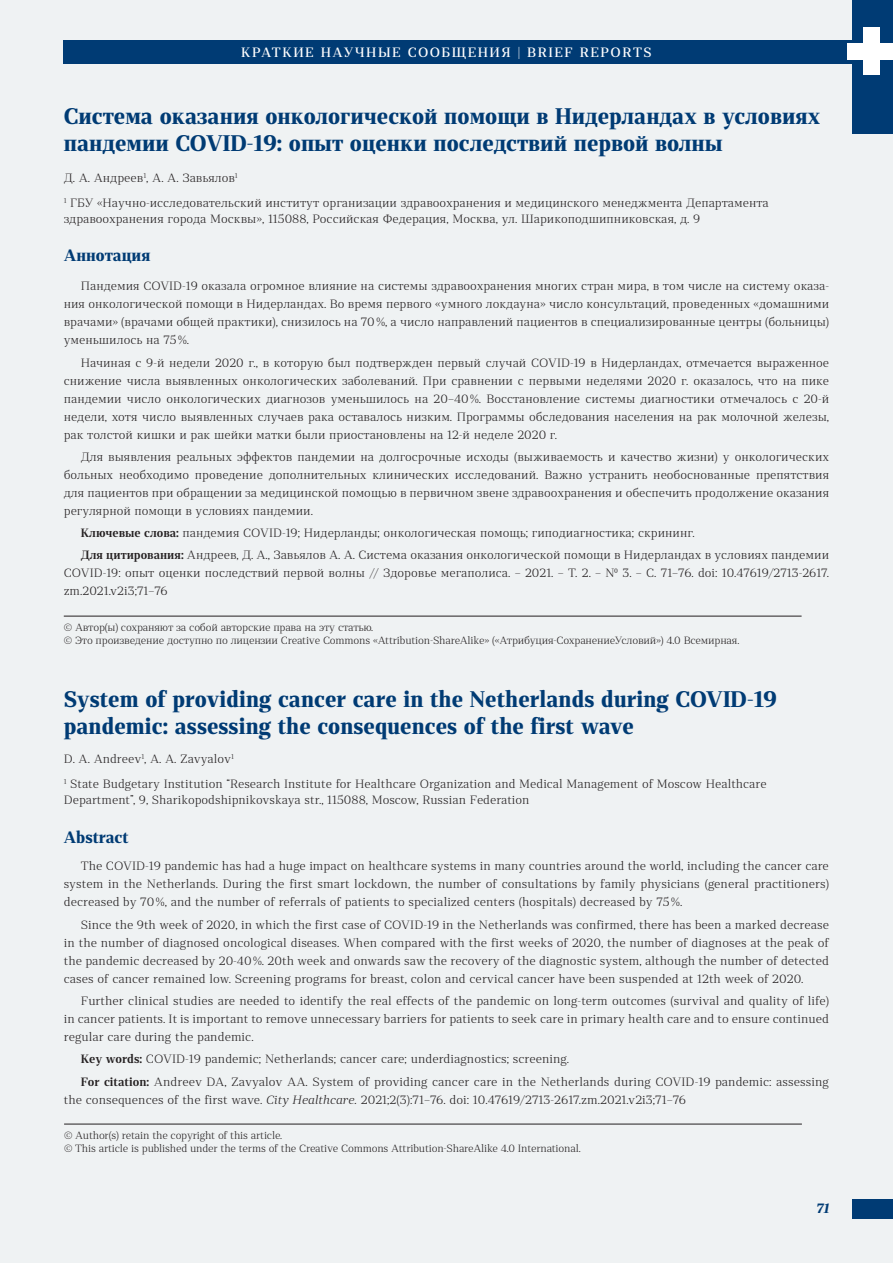
<style>
.page{position:relative;width:893px;height:1263px;background:#eff2f3}
.page>*{position:absolute;margin:0;border:0;box-sizing:border-box;transform-origin:0 0}
.zagolovok{font:700 22.5px/27px "Rolleston Display";color:#003b74}
.t1{font:700 16.5px "Rolleston Display";color:#003b74}
.t2{font:500 13.5px "Rolleston Display";letter-spacing:.11em;color:#fff}
.t3{font:italic 700 13.5px "Rolleston Display";color:#003b74}
.t4{font:300 12px/18px "Rolleston Display";color:#231f20;text-align:justify}
.t5{font:300 10.5px/12.6px "Rolleston Display";letter-spacing:-.02em;color:#231f20}
.s1{font-weight:600}
.s2{font-style:italic}
</style>
<div class="page">
<div style="left:64px;top:40px;width:788px;height:24px;background:#003b74"></div>
<div style="left:852px;top:0;width:41px;height:133px;background:#003b74"></div>
<div style="left:863px;top:28px;width:17px;height:47px;background:#fff"></div>
<div style="left:848px;top:43px;width:45px;height:17px;background:#fff"></div>
<div style="left:852px;top:1199px;width:41px;height:20px;background:#003b74"></div>
<hr style="left:64px;top:1124px;width:738px;height:1px;background:#231f20">
<hr style="left:64px;top:616px;width:738px;height:1px;background:#231f20">
<p class="t2" style="left:241px;top:44px;width:412px">КРАТКИЕ НАУЧНЫЕ СООБЩЕНИЯ | BRIEF REPORTS</p>
<p class="zagolovok" style="left:64px;top:103px;width:758px">Система оказания онкологической помощи в Нидерландах в условиях пандемии COVID-19: опыт оценки последствий первой волны</p>
<p class="t4" style="left:64px;top:169px;width:176px">Д. А. Андреев<sup>1</sup>, А. А. Завьялов<sup>1</sup></p>
<p class="t4" style="left:64px;top:194px;width:706px;line-height:16.5px"><sup>1</sup> ГБУ «Научно-исследовательский институт организации здравоохранения и медицинского менеджмента Департамента здравоохранения города Москвы», 115088, Российская Федерация, Москва, ул. Шарикоподшипниковская, д. 9</p>
<p class="t1" style="left:64px;top:245px;width:88px">Аннотация</p>
<p class="t4" style="left:64px;top:277px;width:767px;text-indent:17px">Пандемия COVID-19 оказала огромное влияние на системы здравоохранения многих стран мира, в том числе на систему оказа&shy;ния онкологической помощи в Нидерландах. Во время первого «умного локдауна» число консультаций, проведенных «домашними врачами» (врачами общей практики), снизилось на 70%, а число направлений пациентов в специализированные центры (больницы) уменьшилось на 75%.</p>
<p class="t4" style="left:64px;top:353px;width:767px;text-indent:17px">Начиная с 9-й недели 2020 г., в которую был подтвержден первый случай COVID-19 в Нидерландах, отмечается выраженное снижение числа выявленных онкологических заболеваний. При сравнении с первыми неделями 2020 г. оказалось, что на пике пандемии число онкологических диагнозов уменьшилось на 20–40%. Восстановление системы диагностики отмечалось с 20-й недели, хотя число выявленных случаев рака оставалось низким. Программы обследования населения на рак молочной железы, рак толстой кишки и рак шейки матки были приостановлены на 12-й неделе 2020 г.</p>
<p class="t4" style="left:64px;top:448px;width:767px;text-indent:17px">Для выявления реальных эффектов пандемии на долгосрочные исходы (выживаемость и качество жизни) у онкологических больных необходимо проведение дополнительных клинических исследований. Важно устранить необоснованные препятствия для пациентов при обращении за медицинской помощью в первичном звене здравоохранения и обеспечить продолжение оказания регулярной помощи в условиях пандемии.</p>
<p class="t4" style="left:81px;top:524px;width:615px"><span class="s1">Ключевые слова:</span> пандемия COVID-19; Нидерланды; онкологическая помощь; гиподиагностика; скрининг.</p>
<p class="t4" style="left:64px;top:546px;width:767px;text-indent:17px"><span class="s1">Для цитирования:</span> Андреев, Д. А., Завьялов А. А. Система оказания онкологической помощи в Нидерландах в условиях пандемии COVID-19: опыт оценки последствий первой волны // Здоровье мегаполиса. – 2021. – Т. 2. – № 3. – С. 71–76. doi: 10.47619/2713-2617. zm.2021.v2i3;71–76</p>
<p class="t5" style="left:64px;top:621px;width:677px">© Автор(ы) сохраняют за собой авторские права на эту статью.<br>© Это произведение доступно по лицензии Creative Commons «Attribution-ShareAlike» («Атрибуция-СохранениеУсловий») 4.0 Всемирная.</p>
<p class="zagolovok" style="left:64px;top:685px;width:715px">System of providing cancer care in the Netherlands during COVID-19 pandemic: assessing the consequences of the first wave</p>
<p class="t4" style="left:64px;top:749px;width:172px">D. A. Andreev<sup>1</sup>, A. A. Zavyalov<sup>1</sup></p>
<p class="t4" style="left:64px;top:775px;width:704px;line-height:16.5px"><sup>1</sup> State Budgetary Institution “Research Institute for Healthcare Organization and Medical Management of Moscow Healthcare<br>Department”, 9, Sharikopodshipnikovskaya str., 115088, Moscow, Russian Federation</p>
<p class="t1" style="left:64px;top:827px;width:66px">Abstract</p>
<p class="t4" style="left:64px;top:857px;width:767px;text-indent:17px">The COVID-19 pandemic has had a huge impact on healthcare systems in many countries around the world, including the cancer care system in the Netherlands. During the first smart lockdown, the number of consultations by family physicians (general practitioners) decreased by 70%, and the number of referrals of patients to specialized centers (hospitals) decreased by 75%.</p>
<p class="t4" style="left:64px;top:915px;width:767px;text-indent:17px">Since the 9th week of 2020, in which the first case of COVID-19 in the Netherlands was confirmed, there has been a marked decrease in the number of diagnosed oncological diseases. When compared with the first weeks of 2020, the number of diagnoses at the peak of the pandemic decreased by 20-40%. 20th week and onwards saw the recovery of the diagnostic system, although the number of detected cases of cancer remained low. Screening programs for breast, colon and cervical cancer have been suspended at 12th week of 2020.</p>
<p class="t4" style="left:64px;top:992px;width:767px;text-indent:17px">Further clinical studies are needed to identify the real effects of the pandemic on long-term outcomes (survival and quality of life) in cancer patients. It is important to remove unnecessary barriers for patients to seek care in primary health care and to ensure continued regular care during the pandemic.</p>
<p class="t4" style="left:81px;top:1050px;width:490px"><span class="s1">Key words:</span> COVID-19 pandemic; Netherlands; cancer care; underdiagnostics; screening.</p>
<p class="t4" style="left:64px;top:1072px;width:767px;text-indent:17px"><span class="s1">For citation:</span> Andreev DA, Zavyalov AA. System of providing cancer care in the Netherlands during COVID-19 pandemic: assessing the consequences of the first wave. <span class="s2">City Healthсare.</span> 2021;2(3):71–76. doi: 10.47619/2713-2617.zm.2021.v2i3;71–76</p>
<p class="t5" style="left:64px;top:1129px;width:220px">© Author(s) retain the copyright of this article.</p>
<p class="t5" style="left:64px;top:1142px;width:518px">© This article is published under the terms of the Creative Commons Attribution-ShareAlike 4.0 International.</p>
<p class="t3" style="left:816px;top:1200px;width:14px">71</p>
</div>
